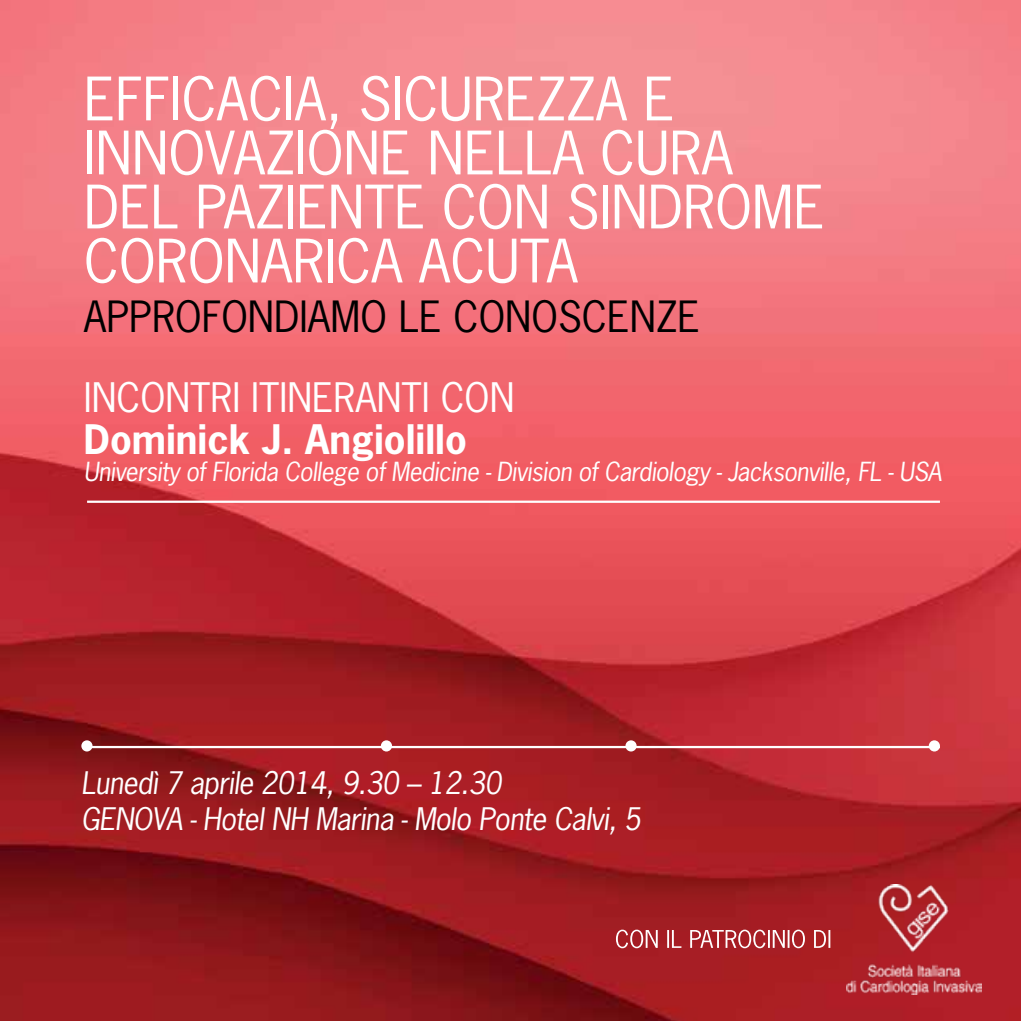
<style>
.page{position:relative;width:1021px;height:1021px;background:#fff}
.page>*{position:absolute;margin:0;border:0;box-sizing:border-box;transform-origin:0 0}
.t1{font:56.25px/54px "News Gothic Std";color:#fff}
.t2{font:40.5px "News Gothic Std";color:#000}
.t3{font:38.25px "News Gothic Std";color:#fff}
.t4{font:700 38.25px "News Gothic Std";color:#fff}
.t5{font:italic 29.25px/36px "News Gothic Std";letter-spacing:-.02em;color:#fff}
.t6{font:italic 24.75px "News Gothic Std";letter-spacing:-.02em;color:#fff}
</style>
<div class="page">
<img style="left:0;top:0;width:1020px;height:1020px">
<svg style="left:616px;top:929px;width:214px;height:19px;background:#bd595d"></svg>
<img style="left:846px;top:884px;width:135px;height:110px">
<hr style="left:87px;top:500px;width:852px;height:3px;background:#fff">
<hr style="left:84px;top:746px;width:855px;height:2px;background:#fff">
<div style="left:81px;top:740px;width:11px;height:11px;background:#fff;border-radius:50%"></div>
<div style="left:381px;top:740px;width:11px;height:11px;background:#fff;border-radius:50%"></div>
<div style="left:625px;top:740px;width:11px;height:11px;background:#fff;border-radius:50%"></div>
<div style="left:928px;top:740px;width:11px;height:11px;background:#fff;border-radius:50%"></div>
<h1 class="t1" style="left:84px;top:72px;width:742px">EFFICACIA, SICUREZZA E<br>INNOVAZIONE NELLA CURA<br>DEL PAZIENTE CON SINDROME<br>CORONARICA ACUTA</h1>
<h2 class="t2" style="left:84px;top:290px;width:617px">APPROFONDIAMO LE CONOSCENZE</h2>
<h3 class="t3" style="left:84px;top:372px;width:432px">INCONTRI ITINERANTI CON</h3>
<h3 class="t4" style="left:84px;top:414px;width:384px">Dominick J. Angiolillo</h3>
<p class="t6" style="left:84px;top:456px;width:859px">University of Florida College of Medicine - Division of Cardiology - Jacksonville, FL - USA</p>
<p class="t5" style="left:81px;top:765px;width:561px">Lunedì 7 aprile 2014, 9.30 – 12.30<br>GENOVA - Hotel NH Marina - Molo Ponte Calvi, 5</p>
</div>
